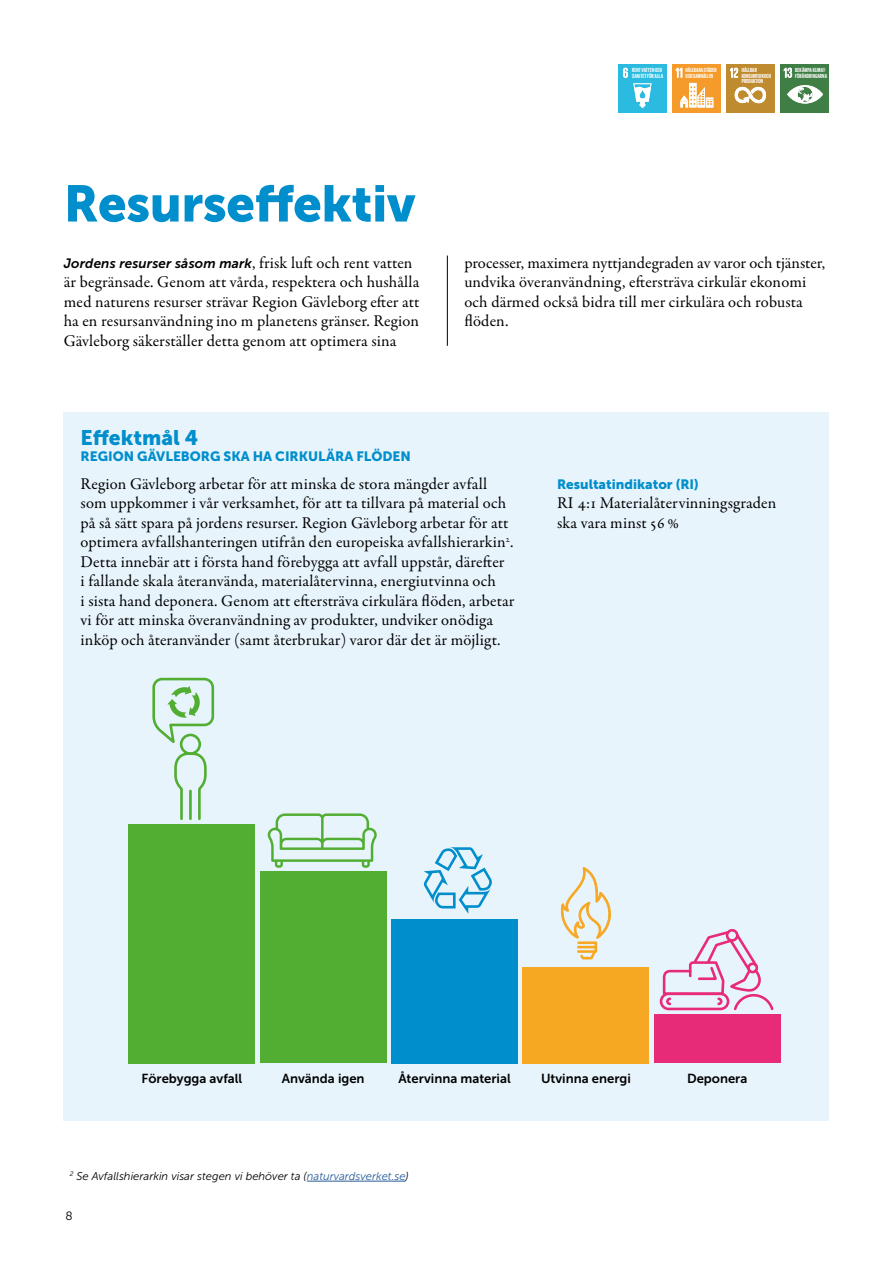
<style>
.page{position:relative;width:893px;height:1263px;background:#fff}
.page>*{position:absolute;margin:0;border:0;box-sizing:border-box;transform-origin:0 0}
.H1_Rubrik{font:51px "Museo Sans 900";letter-spacing:-.01em;color:#008ecc}
.H2_Rubrik{font:21px "Museo Sans 900";color:#008ecc}
.P_Bröd_första{font:16.5px/19.5px "Garamond Premr Pro";letter-spacing:.005em;color:#000}
.P_Bröd_första-2{font:italic 13.5px "Museo Sans 700";letter-spacing:.01em;color:#000}
.H3_Rubrik{font:13.5px "Museo Sans 900";color:#008ecc}
.H4_Rubrik{font:13.5px "Museo Sans 900";color:#008ecc}
.t1{font:13.05px "Museo Sans 700";color:#000}
.t2{font:12px "Museo Sans 300";color:#000}
.P_bildtext{font:italic 11.25px "Museo Sans 300";color:#000}
.t3{font:700 6px/5.7px "Giorgio Sans";letter-spacing:.005em;color:#fff}
.s1{font-family:"Garamond Premr Pro";font-style:normal;font-size:16.5px}
.s2{color:#275b9b}
</style>
<div class="page">
<div style="left:64px;top:412px;width:765px;height:708px;background:#e8f4fc"></div>
<hr style="left:447px;top:256px;width:1px;height:90px;background:#000">
<div style="left:618px;top:64px;width:49px;height:48px;background:#2cbbe0"></div>
<svg style="left:623px;top:68px;width:28px;height:40px"></svg>
<div style="left:672px;top:64px;width:49px;height:48px;background:#f59b2b"></div>
<svg style="left:676px;top:68px;width:37px;height:40px"></svg>
<div style="left:726px;top:64px;width:49px;height:48px;background:#bf8b2f"></div>
<svg style="left:730px;top:68px;width:8px;height:10px"></svg>
<svg style="left:735px;top:87px;width:31px;height:16px"></svg>
<div style="left:780px;top:64px;width:49px;height:48px;background:#3f7e45"></div>
<svg style="left:784px;top:68px;width:8px;height:10px"></svg>
<svg style="left:787px;top:85px;width:36px;height:19px"></svg>
<hr style="left:307px;top:1181px;width:99px;height:1px;background:#275b9b">
<div style="left:128px;top:824px;width:127px;height:239px;background:#52ae32"></div>
<div style="left:260px;top:871px;width:127px;height:192px;background:#52ae32"></div>
<div style="left:391px;top:919px;width:127px;height:144px;background:#008ecc"></div>
<div style="left:522px;top:967px;width:127px;height:96px;background:#f7a823"></div>
<div style="left:654px;top:1014px;width:127px;height:49px;background:#e72b78"></div>
<svg style="left:423px;top:847px;width:69px;height:67px"></svg>
<div style="left:660px;top:992px;width:69px;height:18px;border:3px solid #e72b78;border-radius:8px"></div>
<svg style="left:661px;top:929px;width:113px;height:82px"></svg>
<svg style="left:268px;top:813px;width:109px;height:55px"></svg>
<svg style="left:561px;top:867px;width:50px;height:197px"></svg>
<svg style="left:152px;top:677px;width:63px;height:144px"></svg>
<h1 class="H1_Rubrik" style="left:64px;top:175px;width:353px">Resurseffektiv</h1>
<p class="P_Bröd_första-2" style="left:64px;top:255px;width:350px">Jordens resurser såsom mark<span class="s1">, frisk luft och rent vatten</span></p>
<p class="P_Bröd_första" style="left:64px;top:272px;width:357px;text-align:justify">är begränsade. Genom att vårda, respektera och hushålla med naturens resurser strävar Region Gävleborg efter att ha en resursanvändning ino m planetens gränser. Region Gävleborg säkerställer detta genom att optimera sina</p>
<p class="t3" style="left:632px;top:67px;width:32px">RENT VATTEN OCH<br>SANITET FÖR ALLA</p>
<p class="t3" style="left:686px;top:67px;width:33px">HÅLLBARA STÄDER<br>OCH SAMHÄLLEN</p>
<p class="t3" style="left:742px;top:67px;width:31px">HÅLLBAR<br>KONSUMTION OCH<br>PRODUKTION</p>
<p class="t3" style="left:795px;top:67px;width:33px">BEKÄMPA KLIMAT-<br>FÖRÄNDRINGARNA</p>
<p class="P_Bröd_första" style="left:464px;top:253px;width:362px">processer, maximera nyttjandegraden av varor och tjänster, undvika överanvändning, eftersträva cirkulär ekonomi och därmed också bidra till mer cirkulära och robusta flöden.</p>
<h2 class="H2_Rubrik" style="left:81px;top:425px;width:119px">Effektmål 4</h2>
<h3 class="H3_Rubrik" style="left:81px;top:448px;width:332px">REGION GÄVLEBORG SKA HA CIRKULÄRA FLÖDEN</h3>
<p class="P_Bröd_första" style="left:81px;top:474px;width:435px">Region Gävleborg arbetar för att minska de stora mängder avfall som uppkommer i vår verksamhet, för att ta tillvara på material och på så sätt spara på jordens resurser. Region Gävleborg arbetar för att optimera avfallshanteringen utifrån den europeiska avfallshierarkin<sup>2</sup>.<br>Detta innebär att i första hand förebygga att avfall uppstår, därefter<br>i fallande skala återanvända, materialåtervinna, energiutvinna och<br>i sista hand deponera. Genom att eftersträva cirkulära flöden, arbetar vi för att minska överanvändning av produkter, undviker onödiga inköp och återanvänder (samt återbrukar) varor där det är möjligt.</p>
<h4 class="H4_Rubrik" style="left:557px;top:476px;width:143px">Resultatindikator (RI)</h4>
<p class="P_Bröd_första" style="left:557px;top:493px;width:221px">RI 4:1 Materialåtervinningsgraden ska vara minst 56%</p>
<p class="t1" style="left:142px;top:1071px;width:102px">Förebygga avfall</p>
<p class="t1" style="left:282px;top:1071px;width:84px">Använda igen</p>
<p class="t1" style="left:398px;top:1071px;width:114px">Återvinna material</p>
<p class="t1" style="left:541px;top:1071px;width:91px">Utvinna energi</p>
<p class="t1" style="left:687px;top:1071px;width:62px">Deponera</p>
<p class="P_bildtext" style="left:70px;top:1170px;width:341px"><sup>2</sup> Se Avfallshierarkin visar stegen vi behöver ta (<span class="s2">naturvardsverket.se</span>)</p>
<p class="t2" style="left:65px;top:1210px;width:9px">8</p>
</div>
